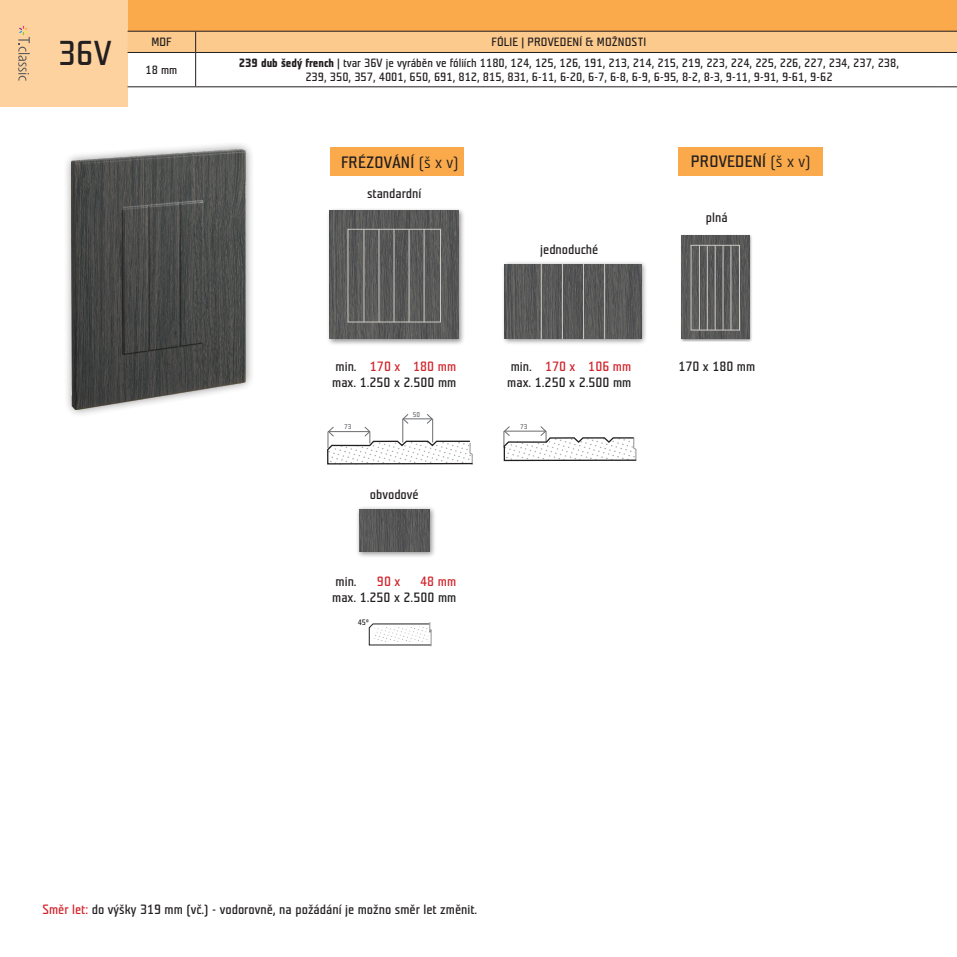
<style>
.page{position:relative;width:957px;height:957px;background:#fff}
.page>*{position:absolute;margin:0;border:0;box-sizing:border-box;transform-origin:0 0}
.t1{font:34.5px "Teuton Normal";color:#231f20}
.t2{font:16.5px "Teuton Normal";letter-spacing:.015em;color:#231f20}
.t3{font:13.5px "Teuton Normal";color:#231f20}
.t4{font:13.5px "Teuton Normal";color:#d1232a}
.t5{font:12px "Teuton Normal";color:#231f20}
.t6{font:7.95px "Teuton Normal";color:#231f20}
.t7{font:7.05px "Teuton Normal";color:#6c6d70}
.s1{font-weight:700}
.s2{font-family:"Teuton Weiss";font-weight:700}
.s3{color:#231f20}
.s4{color:#d1232a}
</style>
<div class="page">
<div style="left:331px;top:147px;width:133px;height:29px;background:#faaa4a"></div>
<div style="left:678px;top:147px;width:145px;height:29px;background:#faaa4a"></div>
<div style="left:106px;top:0;width:851px;height:32px;background:#faaa4a"></div>
<div style="left:0;top:0;width:128px;height:106px;background:#fdd29f"></div>
<div style="left:63px;top:141px;width:192px;height:277px;background:#231f20;opacity:.5"></div>
<img style="left:72px;top:149px;width:174px;height:261px">
<hr style="left:195px;top:53px;width:1px;height:33px;background:#231f20">
<hr style="left:128px;top:86px;width:68px;height:1px;background:#231f20">
<hr style="left:196px;top:86px;width:746px;height:1px;background:#231f20">
<svg style="left:942px;top:86px;width:15px;height:1px"></svg>
<svg style="left:128px;top:31px;width:829px;height:22px;background:#ebbc85"></svg>
<svg style="left:327px;top:414px;width:146px;height:51px"></svg>
<svg style="left:503px;top:426px;width:134px;height:36px"></svg>
<div style="left:355px;top:505px;width:81px;height:53px;background:#231f20;opacity:.5"></div>
<img style="left:359px;top:509px;width:71px;height:43px">
<svg style="left:368px;top:622px;width:64px;height:25px"></svg>
<img style="left:374px;top:627px;width:54px;height:15px">
<div style="left:501px;top:260px;width:146px;height:85px;background:#231f20;opacity:.5"></div>
<img style="left:505px;top:264px;width:136px;height:75px">
<hr style="left:541px;top:264px;width:1px;height:75px;background:#ccc9c4">
<hr style="left:562px;top:264px;width:1px;height:75px;background:#ccc9c4">
<hr style="left:583px;top:264px;width:1px;height:75px;background:#ccc9c4">
<hr style="left:604px;top:264px;width:1px;height:75px;background:#ccc9c4">
<div style="left:326px;top:207px;width:139px;height:139px;background:#231f20;opacity:.5"></div>
<img style="left:330px;top:211px;width:129px;height:128px">
<div style="left:348px;top:229px;width:93px;height:93px;border:1px solid #ccc9c4"></div>
<hr style="left:364px;top:229px;width:1px;height:93px;background:#ccc9c4">
<hr style="left:379px;top:229px;width:1px;height:93px;background:#ccc9c4">
<hr style="left:394px;top:229px;width:1px;height:93px;background:#ccc9c4">
<hr style="left:409px;top:229px;width:1px;height:93px;background:#ccc9c4">
<hr style="left:424px;top:229px;width:1px;height:93px;background:#ccc9c4">
<div style="left:680px;top:234px;width:72px;height:108px;background:#231f20;opacity:.5"></div>
<img style="left:681px;top:236px;width:68px;height:103px">
<div style="left:691px;top:245px;width:48px;height:85px;border:1px solid #ccc9c4"></div>
<hr style="left:699px;top:245px;width:1px;height:85px;background:#ccc9c4">
<hr style="left:707px;top:245px;width:1px;height:85px;background:#ccc9c4">
<hr style="left:715px;top:245px;width:1px;height:85px;background:#ccc9c4">
<hr style="left:723px;top:245px;width:1px;height:85px;background:#ccc9c4">
<hr style="left:730px;top:245px;width:1px;height:85px;background:#ccc9c4">
<svg style="left:18px;top:26px;width:12px;height:55px"></svg>
<p class="t1" style="left:58px;top:36px;width:55px">36V</p>
<p class="t5" style="left:151px;top:36px;width:21px">MDF</p>
<p class="t5" style="left:491px;top:36px;width:156px">FÓLIE | PROVEDENÍ &amp; MOŽNOSTI</p>
<p class="t5" style="left:145px;top:64px;width:33px">18 mm</p>
<p class="t5" style="left:239px;top:56px;width:661px"><span class="s1">239 dub šedý french</span> | tvar 36V je vyráběn ve fóliích 1180, 124, 125, 126, 191, 213, 214, 215, 219, 223, 224, 225, 226, 227, 234, 237, 238,</p>
<p class="t5" style="left:305px;top:71px;width:529px">239, 350, 357, 4001, 650, 691, 812, 815, 831, 6-11, 6-20, 6-7, 6-8, 6-9, 6-95, 8-2, 8-3, 9-11, 9-91, 9-61, 9-62</p>
<h2 class="t2" style="left:341px;top:154px;width:119px">FRÉZOVÁNÍ <span class="s2">(š x v)</span></h2>
<p class="t2" style="left:691px;top:153px;width:121px">PROVEDENÍ <span class="s2">(š x v)</span></p>
<p class="t3" style="left:367px;top:187px;width:56px">standardní</p>
<p class="t4" style="left:336px;top:359px;width:122px"><span class="s3">min.</span> 170 x 180 mm</p>
<p class="t3" style="left:332px;top:375px;width:125px">max. 1.250 x 2.500 mm</p>
<p class="t7" style="left:413px;top:411px;width:9px">50</p>
<p class="t3" style="left:540px;top:243px;width:60px">jednoduché</p>
<p class="t4" style="left:511px;top:359px;width:122px"><span class="s3">min.</span> 170 x 106 mm</p>
<p class="t3" style="left:507px;top:375px;width:125px">max. 1.250 x 2.500 mm</p>
<p class="t7" style="left:344px;top:423px;width:9px">73</p>
<p class="t7" style="left:520px;top:422px;width:9px">73</p>
<p class="t3" style="left:370px;top:487px;width:50px">obvodové</p>
<p class="t3" style="left:336px;top:575px;width:23px">min.</p>
<p class="t4" style="left:377px;top:575px;width:25px">90 x</p>
<p class="t4" style="left:420px;top:575px;width:37px">48 mm</p>
<p class="t3" style="left:332px;top:591px;width:125px">max. 1.250 x 2.500 mm</p>
<p class="t6" style="left:358px;top:618px;width:12px">45°</p>
<p class="t3" style="left:706px;top:210px;width:23px">plná</p>
<p class="t3" style="left:678px;top:359px;width:78px">170 x 180 mm</p>
<p class="t3" style="left:43px;top:903px;width:436px"><span class="s4">Směr let:</span> do výšky 319 mm (vč.) - vodorovně, na požádání je možno směr let změnit.</p>
</div>
